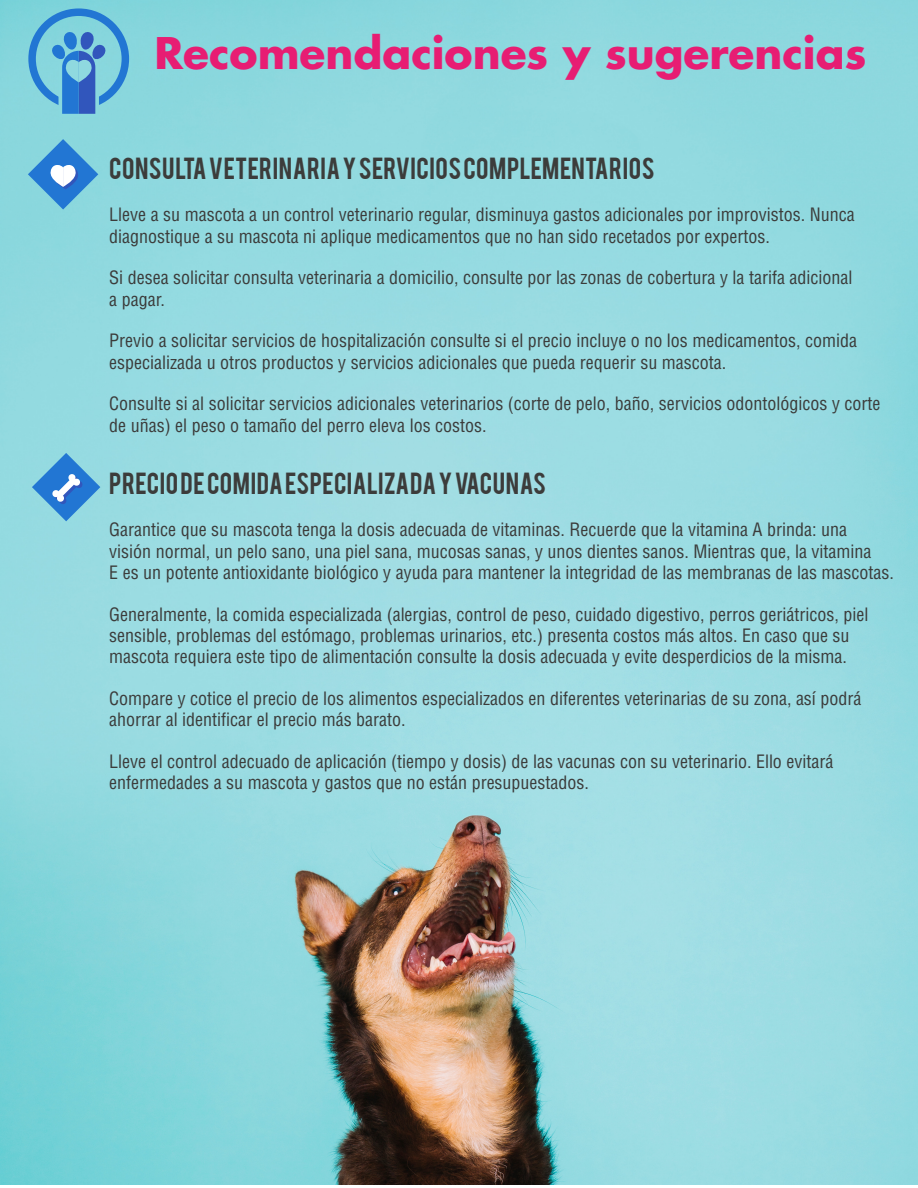
<style>
.page{position:relative;width:918px;height:1188px;background:#fff}
.page>*{position:absolute;margin:0;border:0;box-sizing:border-box;transform-origin:0 0}
.t1{font:700 42.45px "Futura";color:#e71d73}
.t2{font:24px "Bebas";letter-spacing:.02em;color:#3c3c3b}
.t3{font:condensed 18px/21px "Helvetica";color:#3c3c3b}
</style>
<div class="page">
<img style="left:0;top:0;width:918px;height:1185px">
<div style="left:28px;top:8px;width:101px;height:101px;border:8px solid #2276d3;border-radius:50%"></div>
<svg style="left:51px;top:31px;width:55px;height:86px;background:#5aa0d3"></svg>
<svg style="left:28px;top:139px;width:70px;height:71px;background:#68b1db"></svg>
<svg style="left:32px;top:453px;width:68px;height:68px;background:#67aedb"></svg>
<h1 class="t1" style="left:154px;top:23px;width:713px">Recomendaciones y sugerencias</h1>
<h2 class="t2" style="left:109px;top:151px;width:547px">CONSULTA VETERINARIA Y SERVICIOS COMPLEMENTARIOS</h2>
<p class="t3" style="left:109px;top:204px;width:747px">Lleve a su mascota a un control veterinario regular, disminuya gastos adicionales por improvistos. Nunca diagnostique a su mascota ni aplique medicamentos que no han sido recetados por expertos.</p>
<p class="t3" style="left:109px;top:267px;width:745px">Si desea solicitar consulta veterinaria a domicilio, consulte por las zonas de cobertura y la tarifa adicional a pagar.</p>
<p class="t3" style="left:109px;top:330px;width:749px">Previo a solicitar servicios de hospitalización consulte si el precio incluye o no los medicamentos, comida especializada u otros productos y servicios adicionales que pueda requerir su mascota.</p>
<p class="t3" style="left:109px;top:393px;width:773px">Consulte si al solicitar servicios adicionales veterinarios (corte de pelo, baño, servicios odontológicos y corte de uñas) el peso o tamaño del perro eleva los costos.</p>
<h2 class="t2" style="left:109px;top:466px;width:438px">PRECIO DE COMIDA ESPECIALIZADA Y VACUNAS</h2>
<p class="t3" style="left:109px;top:519px;width:786px">Garantice que su mascota tenga la dosis adecuada de vitaminas. Recuerde que la vitamina A brinda: una<br>visión normal, un pelo sano, una piel sana, mucosas sanas, y unos dientes sanos. Mientras que, la vitamina<br>E es un potente antioxidante biológico y ayuda para mantener la integridad de las membranas de las mascotas.</p>
<p class="t3" style="left:109px;top:603px;width:761px">Generalmente, la comida especializada (alergias, control de peso, cuidado digestivo, perros geriátricos, piel sensible, problemas del estómago, problemas urinarios, etc.) presenta costos más altos. En caso que su mascota requiera este tipo de alimentación consulte la dosis adecuada y evite desperdicios de la misma.</p>
<p class="t3" style="left:109px;top:687px;width:754px">Compare y cotice el precio de los alimentos especializados en diferentes veterinarias de su zona, así podrá ahorrar al identificar el precio más barato.</p>
<p class="t3" style="left:109px;top:750px;width:726px">Lleve el control adecuado de aplicación (tiempo y dosis) de las vacunas con su veterinario. Ello evitará enfermedades a su mascota y gastos que no están presupuestados.</p>
</div>
